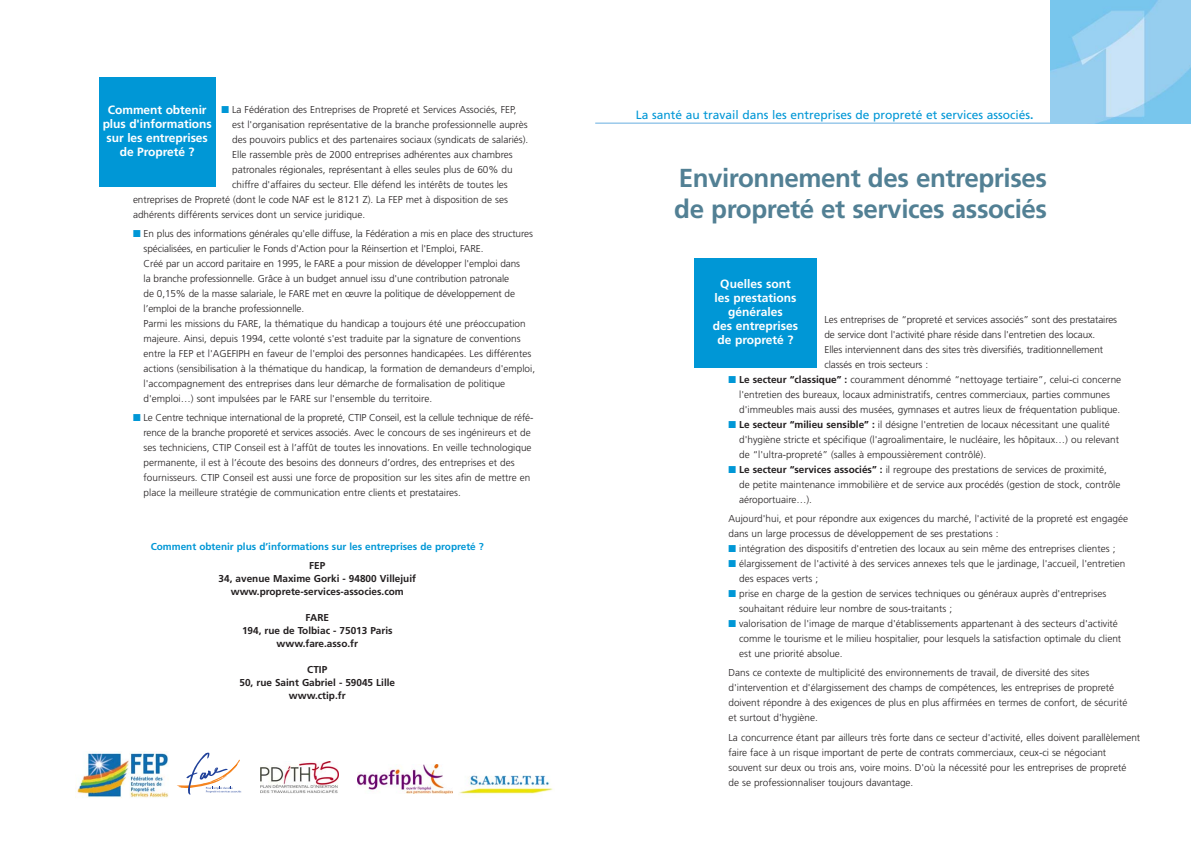
<style>
.page{position:relative;width:1191px;height:842px;background:#fff}
.page>*{position:absolute;margin:0;border:0;box-sizing:border-box;transform-origin:0 0}
.t1{font:700 26px/31.2px "Frutiger";letter-spacing:-.015em;color:#528094}
.t2{font:700 12px/14px "Frutiger";letter-spacing:-.005em;color:#fff;text-align:center}
.t3{font:12px "Frutiger";color:#0097d6}
.t4{font:300 10px/15px "Frutiger";color:#231f20}
.t5{font:700 10px/13px "Frutiger";color:#231f20;text-align:center}
.t6{font:700 10px "Frutiger";color:#0097d6}
.s1{color:#0097d6}
.s2{font-weight:700}
</style>
<div class="page">
<hr style="left:595px;top:123px;width:456px;height:1px;background:#68afe0">
<div style="left:694px;top:258px;width:122px;height:110px;background:#0097d6"></div>
<div style="left:99px;top:77px;width:116px;height:110px;background:#0097d6"></div>
<svg style="left:177px;top:752px;width:64px;height:43px"></svg>
<img style="left:261px;top:762px;width:78px;height:31px">
<img style="left:77px;top:752px;width:92px;height:46px">
<img style="left:358px;top:764px;width:94px;height:29px">
<img style="left:1050px;top:0;width:140px;height:123px">
<img style="left:459px;top:775px;width:94px;height:19px">
<p class="t2" style="left:103px;top:104px;width:111px">Comment obtenir plus d'informations sur les entreprises de Propreté ?</p>
<p class="t4" style="left:221px;top:103px;width:296px"><span class="s1">■</span> La Fédération des Entreprises de Propreté et Services Associés, FEP,</p>
<p class="t4" style="left:232px;top:118px;width:297px">est l'organisation représentative de la branche professionnelle auprès</p>
<p class="t4" style="left:232px;top:133px;width:298px">des pouvoirs publics et des partenaires sociaux (syndicats de salariés).</p>
<p class="t4" style="left:232px;top:148px;width:282px">Elle rassemble près de 2000 entreprises adhérentes aux chambres</p>
<p class="t4" style="left:232px;top:163px;width:282px">patronales régionales, représentant à elles seules plus de 60% du</p>
<p class="t4" style="left:232px;top:178px;width:277px">chiffre d'affaires du secteur. Elle défend les intérêts de toutes les</p>
<p class="t4" style="left:133px;top:193px;width:376px">entreprises de Propreté (dont le code NAF est le 8121 Z). La FEP met à disposition de ses</p>
<p class="t4" style="left:133px;top:208px;width:234px">adhérents différents services dont un service juridique.</p>
<p class="t4" style="left:144px;top:227px;width:393px;text-indent:-11px"><span class="s1">■</span> En plus des informations générales qu'elle diffuse, la Fédération a mis en place des structures spécialisées, en particulier le Fonds d'Action pour la Réinsertion et l'Emploi, FARE.<br>Créé par un accord paritaire en 1995, le FARE a pour mission de développer l'emploi dans<br>la branche professionnelle. Grâce à un budget annuel issu d'une contribution patronale<br>de 0,15% de la masse salariale, le FARE met en œuvre la politique de développement de l’emploi de la branche professionnelle.<br>Parmi les missions du FARE, la thématique du handicap a toujours été une préoccupation majeure. Ainsi, depuis 1994, cette volonté s'est traduite par la signature de conventions entre la FEP et l'AGEFIPH en faveur de l'emploi des personnes handicapées. Les différentes actions (sensibilisation à la thématique du handicap, la formation de demandeurs d'emploi, l'accompagnement des entreprises dans leur démarche de formalisation de politique d'emploi…) sont impulsées par le FARE sur l'ensemble du territoire.</p>
<p class="t4" style="left:144px;top:411px;width:391px;text-indent:-11px"><span class="s1">■</span> Le Centre technique international de la propreté, CTIP Conseil, est la cellule technique de réfé&shy;rence de la branche proporeté et services associés. Avec le concours de ses ingénireurs et de ses techniciens, CTIP Conseil est à l’affût de toutes les innovations. En veille technologique permanente, il est à l’écoute des besoins des donneurs d’ordres, des entreprises et des fournisseurs. CTIP Conseil est aussi une force de proposition sur les sites afin de mettre en place la meilleure stratégie de communication entre clients et prestataires.</p>
<p class="t6" style="left:151px;top:542px;width:335px">Comment obtenir plus d’informations sur les entreprises de propreté ?</p>
<p class="t5" style="left:219px;top:559px;width:199px">FEP<br>34, avenue Maxime Gorki - 94800 Villejuif www.proprete-services-associes.com</p>
<p class="t5" style="left:242px;top:611px;width:152px">FARE<br>194, rue de Tolbiac - 75013 Paris www.fare.asso.fr</p>
<p class="t5" style="left:239px;top:663px;width:157px">CTIP<br>50, rue Saint Gabriel - 59045 Lille www.ctip.fr</p>
<p class="t3" style="left:636px;top:110px;width:399px">La santé au travail dans les entreprises de propreté et services associés<span class="s2">.</span></p>
<h1 class="t1" style="left:674px;top:164px;width:374px">Environnement des entreprises de propreté et services associés</h1>
<p class="t2" style="left:712px;top:278px;width:87px">Quelles sont les prestations générales<br>des entreprises de propreté ?</p>
<p class="t4" style="left:824px;top:313px;width:294px">Les entreprises de “propreté et services associés” sont des prestataires de service dont l'activité phare réside dans l'entretien des locaux.<br>Elles interviennent dans des sites très diversifiés, traditionnellement classés en trois secteurs :</p>
<p class="t4" style="left:739px;top:373px;width:384px;text-indent:-11px"><span class="s1">■</span> <span class="s2">Le secteur “classique” :</span> couramment dénommé “nettoyage tertiaire”, celui-ci concerne l'entretien des bureaux, locaux administratifs, centres commerciaux, parties communes d'immeubles mais aussi des musées, gymnases et autres lieux de fréquentation publique.</p>
<p class="t4" style="left:739px;top:418px;width:381px;text-indent:-11px"><span class="s1">■</span> <span class="s2">Le secteur “milieu sensible” :</span> il désigne l'entretien de locaux nécessitant une qualité d'hygiène stricte et spécifique (l'agroalimentaire, le nucléaire, les hôpitaux…) ou relevant de “l'ultra-propreté” (salles à empoussièrement contrôlé).</p>
<p class="t4" style="left:739px;top:463px;width:383px;text-indent:-11px"><span class="s1">■</span> <span class="s2">Le secteur “services associés” :</span> il regroupe des prestations de services de proximité,<br>de petite maintenance immobilière et de service aux procédés (gestion de stock, contrôle aéroportuaire…).</p>
<p class="t4" style="left:728px;top:512px;width:401px">Aujourd'hui, et pour répondre aux exigences du marché, l'activité de la propreté est engagée dans un large processus de développement de ses prestations :</p>
<p class="t4" style="left:728px;top:542px;width:388px"><span class="s1">■</span> intégration des dispositifs d'entretien des locaux au sein même des entreprises clientes ;</p>
<p class="t4" style="left:739px;top:557px;width:388px;text-indent:-11px"><span class="s1">■</span> élargissement de l'activité à des services annexes tels que le jardinage, l'accueil, l'entretien des espaces verts ;</p>
<p class="t4" style="left:739px;top:587px;width:369px;text-indent:-11px"><span class="s1">■</span> prise en charge de la gestion de services techniques ou généraux auprès d'entreprises souhaitant réduire leur nombre de sous-traitants ;</p>
<p class="t4" style="left:739px;top:617px;width:384px;text-indent:-11px"><span class="s1">■</span> valorisation de l'image de marque d'établissements appartenant à des secteurs d'activité comme le tourisme et le milieu hospitalier, pour lesquels la satisfaction optimale du client est une priorité absolue.</p>
<p class="t4" style="left:728px;top:666px;width:400px">Dans ce contexte de multiplicité des environnements de travail, de diversité des sites d'intervention et d'élargissement des champs de compétences, les entreprises de propreté doivent répondre à des exigences de plus en plus affirmées en termes de confort, de sécurité et surtout d'hygiène.</p>
<p class="t4" style="left:728px;top:730px;width:413px">La concurrence étant par ailleurs très forte dans ce secteur d'activité, elles doivent parallèlement faire face à un risque important de perte de contrats commerciaux, ceux-ci se négociant souvent sur deux ou trois ans, voire moins. D'où la nécessité pour les entreprises de propreté<br>de se professionnaliser toujours davantage.</p>
</div>
